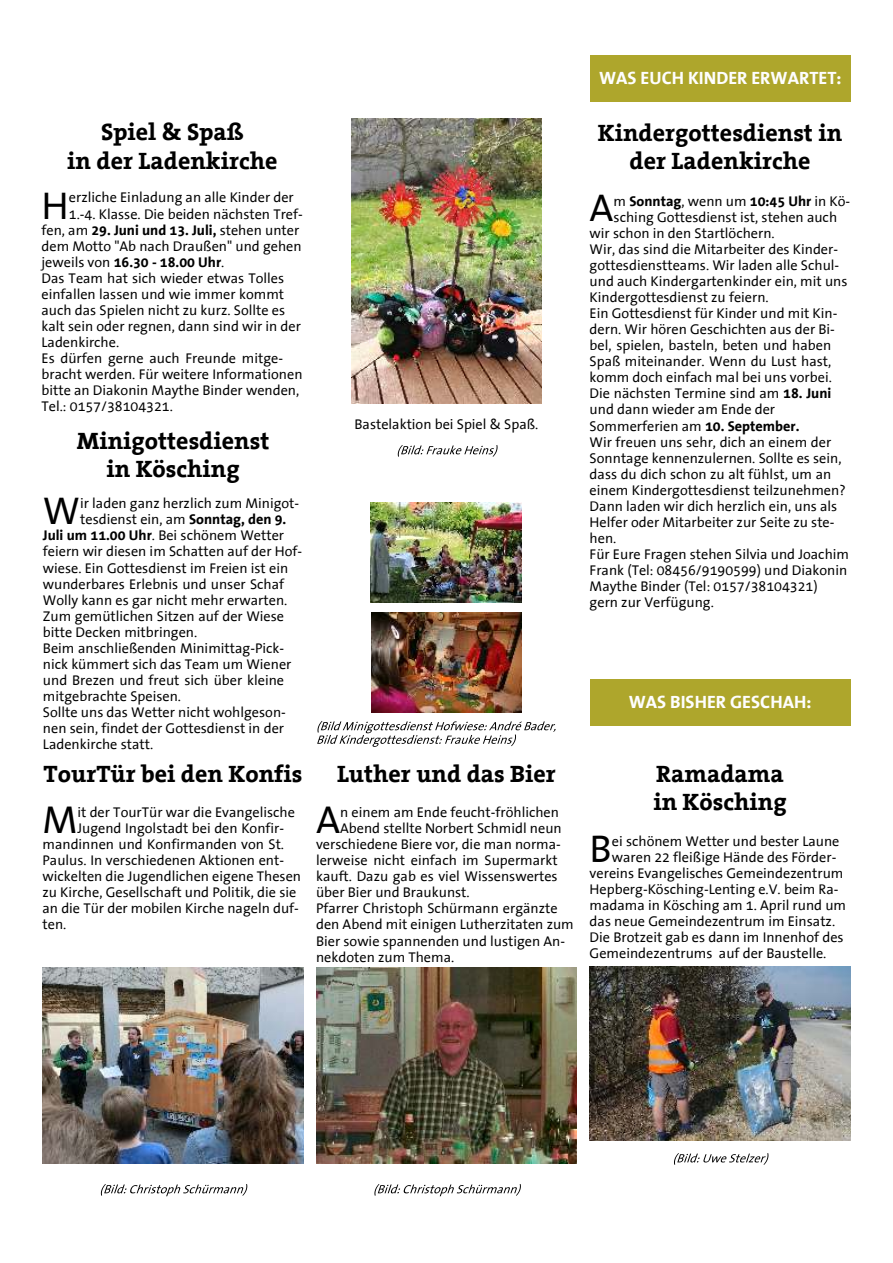
<style>
.page{position:relative;width:893px;height:1263px;background:#fff}
.page>*{position:absolute;margin:0;border:0;box-sizing:border-box;transform-origin:0 0}
.t1{font:39.3px "The Sans Office";color:#000}
.t2{font:39.15px "The Sans Office";color:#000}
.t3{font:700 24px/28.3px "The Serif Office";color:#000;text-align:center}
.t4{font:700 18px "The Sans Office";color:#fefefe}
.t5{font:14.25px "The Sans Office";color:#000}
.t6{font:700 14.25px "The Sans Office";color:#000}
.s1{font-weight:400}
.s2{font-weight:700}
</style>
<div class="page">
<div style="left:590px;top:55px;width:260px;height:47px;background:#aea62c"></div>
<svg style="left:398px;top:445px;width:100px;height:12px"></svg>
<div style="left:590px;top:679px;width:260px;height:47px;background:#aea62c"></div>
<img style="left:316px;top:968px;width:261px;height:195px">
<img style="left:43px;top:968px;width:260px;height:195px">
<img style="left:590px;top:966px;width:260px;height:174px">
<svg style="left:101px;top:1184px;width:146px;height:12px"></svg>
<svg style="left:374px;top:1184px;width:147px;height:12px"></svg>
<svg style="left:674px;top:1153px;width:94px;height:12px"></svg>
<img style="left:352px;top:118px;width:189px;height:285px">
<img style="left:371px;top:502px;width:151px;height:101px">
<img style="left:371px;top:612px;width:151px;height:100px">
<svg style="left:317px;top:721px;width:239px;height:26px"></svg>
<h3 class="t3" style="left:67px;top:120px;width:212px">Spiel &amp; Spaß<br>in der Ladenkirche</h3>
<h2 class="t2" style="left:42px;top:190px;width:29px">H</h2>
<p class="t5" style="left:69px;top:192px;width:226px">erzliche Einladung an alle Kinder der</p>
<p class="t5" style="left:69px;top:208px;width:235px">1.-4. Klasse. Die beiden nächsten Tref-</p>
<p class="t6" style="left:42px;top:224px;width:259px"><span class="s1">fen, am</span> 29. Juni und 13. Juli, <span class="s1">stehen unter</span></p>
<p class="t5" style="left:42px;top:240px;width:262px">dem Motto "Ab nach Draußen" und gehen</p>
<p class="t6" style="left:42px;top:257px;width:184px"><span class="s1">jeweils von</span> 16.30 - 18.00 Uhr<span class="s1">.</span></p>
<p class="t5" style="left:42px;top:273px;width:244px">Das Team hat sich wieder etwas Tolles</p>
<p class="t5" style="left:42px;top:289px;width:244px">einfallen lassen und wie immer kommt</p>
<p class="t5" style="left:42px;top:305px;width:245px">auch das Spielen nicht zu kurz. Sollte es</p>
<p class="t5" style="left:42px;top:321px;width:261px">kalt sein oder regnen, dann sind wir in der</p>
<p class="t5" style="left:42px;top:337px;width:79px">Ladenkirche.</p>
<p class="t5" style="left:42px;top:353px;width:243px">Es dürfen gerne auch Freunde mitge-</p>
<p class="t5" style="left:42px;top:369px;width:263px">bracht werden. Für weitere Informationen</p>
<p class="t5" style="left:42px;top:385px;width:259px">bitte an Diakonin Maythe Binder wenden,</p>
<p class="t5" style="left:42px;top:401px;width:133px">Tel.: 0157/38104321.</p>
<h3 class="t3" style="left:77px;top:429px;width:194px">Minigottesdienst in Kösching</h3>
<h2 class="t2" style="left:43px;top:495px;width:39px">W</h2>
<p class="t5" style="left:80px;top:497px;width:221px">ir laden ganz herzlich zum Minigot-</p>
<p class="t5" style="left:80px;top:514px;width:208px">tesdienst ein, am <span class="s2">Sonntag, den 9.</span></p>
<p class="t5" style="left:43px;top:530px;width:243px"><span class="s2">Juli um 11.00 Uhr</span>. Bei schönem Wetter</p>
<p class="t5" style="left:43px;top:546px;width:261px">feiern wir diesen im Schatten auf der Hof-</p>
<p class="t5" style="left:43px;top:562px;width:247px">wiese. Ein Gottesdienst im Freien ist ein</p>
<p class="t5" style="left:43px;top:578px;width:243px">wunderbares Erlebnis und unser Schaf</p>
<p class="t5" style="left:43px;top:594px;width:246px">Wolly kann es gar nicht mehr erwarten.</p>
<p class="t5" style="left:43px;top:610px;width:243px">Zum gemütlichen Sitzen auf der Wiese</p>
<p class="t5" style="left:43px;top:626px;width:156px">bitte Decken mitbringen.</p>
<p class="t5" style="left:43px;top:642px;width:243px">Beim anschließenden Minimittag-Pick-</p>
<p class="t5" style="left:43px;top:658px;width:250px">nick kümmert sich das Team um Wiener</p>
<p class="t5" style="left:43px;top:674px;width:243px">und Brezen und freut sich über kleine</p>
<p class="t5" style="left:43px;top:690px;width:140px">mitgebrachte Speisen.</p>
<p class="t5" style="left:43px;top:706px;width:244px">Sollte uns das Wetter nicht wohlgeson-</p>
<p class="t5" style="left:43px;top:722px;width:243px">nen sein, findet der Gottesdienst in der</p>
<p class="t5" style="left:43px;top:738px;width:112px">Ladenkirche statt.</p>
<h3 class="t3" style="left:44px;top:762px;width:260px">TourTür bei den Konfis</h3>
<h1 class="t1" style="left:43px;top:804px;width:37px">M</h1>
<p class="t5" style="left:78px;top:807px;width:219px">it der TourTür war die Evangelische</p>
<p class="t5" style="left:78px;top:823px;width:208px">Jugend Ingolstadt bei den Konfir-</p>
<p class="t5" style="left:43px;top:839px;width:243px">mandinnen und Konfirmanden von St.</p>
<p class="t5" style="left:43px;top:855px;width:243px">Paulus. In verschiedenen Aktionen ent-</p>
<p class="t5" style="left:43px;top:871px;width:260px">wickelten die Jugendlichen eigene Thesen</p>
<p class="t5" style="left:43px;top:887px;width:255px">zu Kirche, Gesellschaft und Politik, die sie</p>
<p class="t5" style="left:43px;top:903px;width:258px">an die Tür der mobilen Kirche nageln duf-</p>
<p class="t5" style="left:43px;top:919px;width:25px">ten.</p>
<p class="t5" style="left:355px;top:419px;width:185px">Bastelaktion bei Spiel &amp; Spaß.</p>
<h3 class="t3" style="left:337px;top:762px;width:220px">Luther und das Bier</h3>
<h1 class="t1" style="left:316px;top:804px;width:26px">A</h1>
<p class="t5" style="left:340px;top:807px;width:220px">n einem am Ende feucht-fröhlichen</p>
<p class="t5" style="left:340px;top:823px;width:223px">Abend stellte Norbert Schmidl neun</p>
<p class="t5" style="left:316px;top:839px;width:246px">verschiedene Biere vor, die man norma-</p>
<p class="t5" style="left:316px;top:855px;width:243px">lerweise nicht einfach im Supermarkt</p>
<p class="t5" style="left:316px;top:871px;width:243px">kauft. Dazu gab es viel Wissenswertes</p>
<p class="t5" style="left:316px;top:887px;width:155px">über Bier und Braukunst.</p>
<p class="t5" style="left:316px;top:903px;width:243px">Pfarrer Christoph Schürmann ergänzte</p>
<p class="t5" style="left:316px;top:919px;width:259px">den Abend mit einigen Lutherzitaten zum</p>
<p class="t5" style="left:316px;top:935px;width:251px">Bier sowie spannenden und lustigen An-</p>
<p class="t5" style="left:316px;top:951px;width:140px">nekdoten zum Thema.</p>
<p class="t4" style="left:599px;top:71px;width:244px">WAS EUCH KINDER ERWARTET:</p>
<h3 class="t3" style="left:598px;top:121px;width:246px">Kindergottesdienst in der Ladenkirche</h3>
<h2 class="t2" style="left:590px;top:193px;width:26px">A</h2>
<p class="t6" style="left:614px;top:195px;width:238px"><span class="s1">m</span> Sonntag<span class="s1">, wenn um</span> 10:45 Uhr <span class="s1">in Kö-</span></p>
<p class="t5" style="left:614px;top:211px;width:225px">sching Gottesdienst ist, stehen auch</p>
<p class="t5" style="left:590px;top:227px;width:187px">wir schon in den Startlöchern.</p>
<p class="t5" style="left:590px;top:243px;width:250px">Wir, das sind die Mitarbeiter des Kinder-</p>
<p class="t5" style="left:590px;top:259px;width:251px">gottesdienstteams. Wir laden alle Schul-</p>
<p class="t5" style="left:590px;top:275px;width:259px">und auch Kindergartenkinder ein, mit uns</p>
<p class="t5" style="left:590px;top:291px;width:181px">Kindergottesdienst zu feiern.</p>
<p class="t5" style="left:590px;top:307px;width:249px">Ein Gottesdienst für Kinder und mit Kin-</p>
<p class="t5" style="left:590px;top:324px;width:247px">dern. Wir hören Geschichten aus der Bi-</p>
<p class="t5" style="left:590px;top:340px;width:243px">bel, spielen, basteln, beten und haben</p>
<p class="t5" style="left:590px;top:356px;width:243px">Spaß miteinander. Wenn du Lust hast,</p>
<p class="t5" style="left:590px;top:372px;width:244px">komm doch einfach mal bei uns vorbei.</p>
<p class="t5" style="left:590px;top:388px;width:243px">Die nächsten Termine sind am <span class="s2">18. Juni</span></p>
<p class="t5" style="left:590px;top:404px;width:187px">und dann wieder am Ende der</p>
<p class="t5" style="left:590px;top:420px;width:211px">Sommerferien am <span class="s2">10. September.</span></p>
<p class="t5" style="left:590px;top:436px;width:243px">Wir freuen uns sehr, dich an einem der</p>
<p class="t5" style="left:590px;top:452px;width:253px">Sonntage kennenzulernen. Sollte es sein,</p>
<p class="t5" style="left:590px;top:468px;width:243px">dass du dich schon zu alt fühlst, um an</p>
<p class="t5" style="left:590px;top:484px;width:257px">einem Kindergottesdienst teilzunehmen?</p>
<p class="t5" style="left:590px;top:500px;width:249px">Dann laden wir dich herzlich ein, uns als</p>
<p class="t5" style="left:590px;top:516px;width:246px">Helfer oder Mitarbeiter zur Seite zu ste-</p>
<p class="t5" style="left:590px;top:532px;width:28px">hen.</p>
<p class="t5" style="left:590px;top:548px;width:261px">Für Eure Fragen stehen Silvia und Joachim</p>
<p class="t5" style="left:590px;top:565px;width:259px">Frank (Tel: 08456/9190599) und Diakonin</p>
<p class="t5" style="left:590px;top:581px;width:230px">Maythe Binder (Tel: 0157/38104321)</p>
<p class="t5" style="left:590px;top:597px;width:126px">gern zur Verfügung.</p>
<p class="t4" style="left:629px;top:695px;width:184px">WAS BISHER GESCHAH:</p>
<h3 class="t3" style="left:653px;top:762px;width:135px;text-align:left">Ramadama in Kösching</h3>
<h2 class="t2" style="left:590px;top:833px;width:24px">B</h2>
<p class="t5" style="left:612px;top:835px;width:229px">ei schönem Wetter und bester Laune</p>
<p class="t5" style="left:612px;top:851px;width:226px">waren 22 fleißige Hände des Förder-</p>
<p class="t5" style="left:590px;top:867px;width:255px">vereins Evangelisches Gemeindezentrum</p>
<p class="t5" style="left:590px;top:883px;width:250px">Hepberg-Kösching-Lenting e.V. beim Ra-</p>
<p class="t5" style="left:590px;top:899px;width:258px">madama in Kösching am 1. April rund um</p>
<p class="t5" style="left:590px;top:915px;width:247px">das neue Gemeindezentrum im Einsatz.</p>
<p class="t5" style="left:590px;top:931px;width:255px">Die Brotzeit gab es dann im Innenhof des</p>
<p class="t5" style="left:590px;top:947px;width:238px">Gemeindezentrums auf der Baustelle.</p>
</div>
